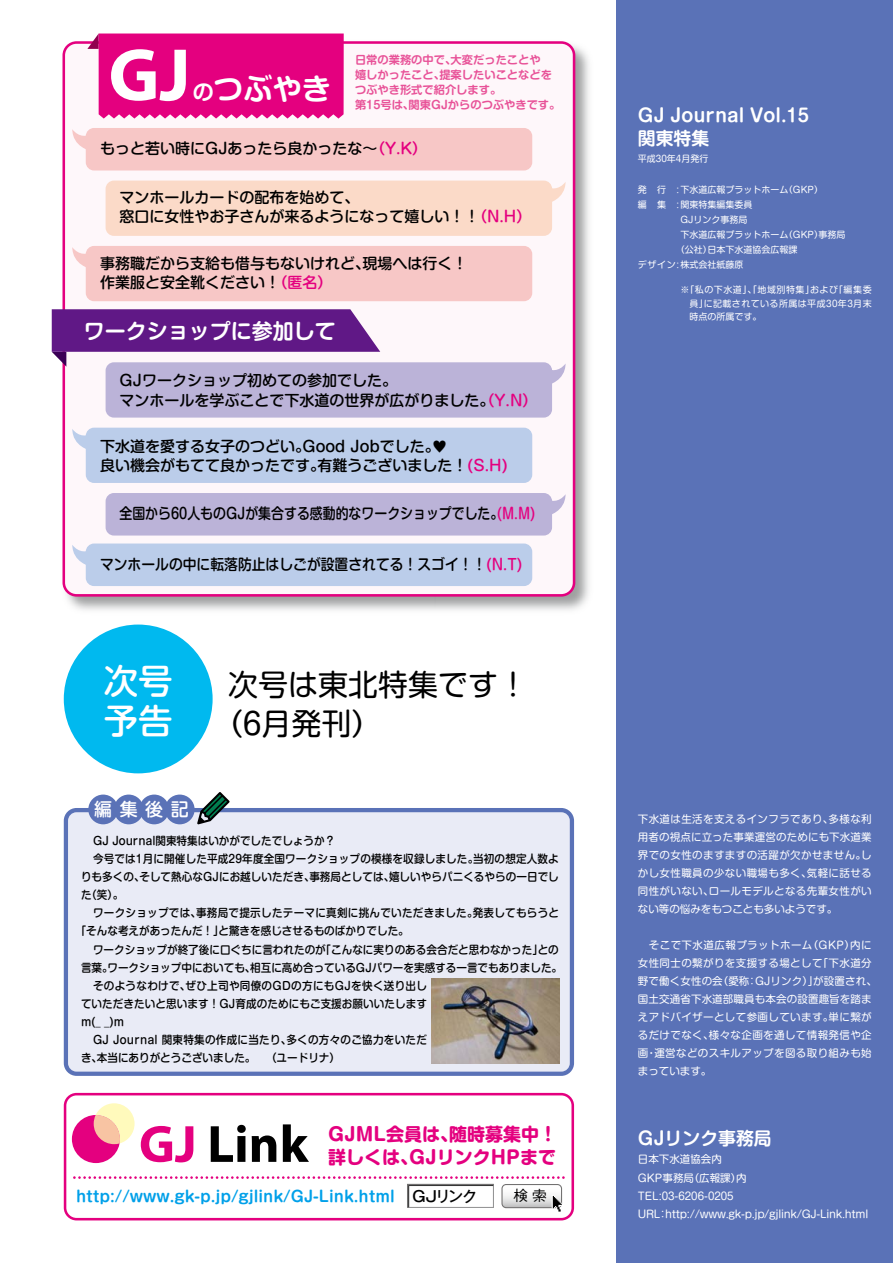
<style>
.page{position:relative;width:893px;height:1263px;background:#fff}
.page>*{position:absolute;margin:0;border:0;box-sizing:border-box;transform-origin:0 0}
.t1{font:700 75px "Myriad Pro";color:#fff}
.t2{font:700 52.8px "Myriad Pro";color:#000}
.t3{font:500 34.5px/40.5px "Shin M Go Pro";color:#fff}
.t4{font:30px/39px "Shin M Go Pro";color:#000}
.t5{font:700 29.4px "Shin M Go Pro De";color:#fff}
.t6{font:700 21px "Shin M Go Pro De";color:#fff}
.t7{font:700 18px/22.5px "Shin M Go Pro";color:#e4007f}
.t8{font:500 18px "Shin M Go Pro";color:#fff}
.t9{font:700 17.85px/22.5px "Shin M Go Pro De";color:#fff}
.t10{font:500 15px/19.5px "Shin M Go Pro";color:#000}
.t11{font:700 15px "Shin M Go Pro De";color:#00a0e9}
.t12{font:500 15px "Shin M Go Pro";color:#000;scale:.86 1}
.t13{font:500 15px "Shin M Go Pro";color:#000;scale:.92 1}
.t14{font:500 14.7px "Gothic BBB";color:#000}
.t15{font:500 11.25px "Shin M Go Pro";letter-spacing:.005em;color:#000;scale:.94 1}
.t16{font:500 11.25px "Shin M Go Pro";letter-spacing:.025em;color:#000;scale:.94 1}
.t17{font:700 11.25px/15px "Shin M Go Pro De";color:#e85298}
.t18{font:500 11.25px "Shin M Go Pro";letter-spacing:.03em;color:#000;scale:.94 1}
.t19{font:10.5px/18px "Shin M Go Pro";letter-spacing:.035em;color:#fff;text-align:justify}
.t20{font:10.5px/18.3px "Shin M Go Pro";color:#fff}
.t21{font:9px/13.5px "Shin M Go Pro";color:#fff}
.s1{font-size:21px}
.s2{color:#e4007f}
.s3{font-family:"Koz Go Pro";font-weight:400}
.s4{font-family:"Gothic MB101 Pro";font-weight:500;color:#000}
</style>
<div class="page">
<div style="left:617px;top:0;width:276px;height:1263px;background:#5a72b7"></div>
<svg style="left:64px;top:1093px;width:510px;height:127px"></svg>
<div style="left:72px;top:1115px;width:48px;height:48px;background:#e4007f;border-radius:50%"></div>
<svg style="left:94px;top:1103px;width:41px;height:41px"></svg>
<svg style="left:73px;top:1176px;width:492px;height:37px"></svg>
<div style="left:64px;top:624px;width:149px;height:149px;background:#00b9ef;border-radius:50%"></div>
<div style="left:64px;top:808px;width:510px;height:268px;background:#e9ebf6"></div>
<div style="left:88px;top:794px;width:30px;height:30px;background:#5a72b7;border-radius:50%"></div>
<div style="left:114px;top:794px;width:30px;height:30px;background:#5a72b7;border-radius:50%"></div>
<div style="left:139px;top:794px;width:30px;height:30px;background:#5a72b7;border-radius:50%"></div>
<div style="left:165px;top:794px;width:30px;height:30px;background:#5a72b7;border-radius:50%"></div>
<svg style="left:197px;top:792px;width:33px;height:32px"></svg>
<img style="left:431px;top:979px;width:128px;height:85px">
<img style="left:62px;top:46px;width:527px;height:564px">
<svg style="left:63px;top:41px;width:512px;height:556px"></svg>
<svg style="left:87px;top:34px;width:257px;height:85px;background:#e51187"></svg>
<div style="left:86px;top:128px;width:446px;height:42px;background:#f7c7c6;border-radius:8px"></div>
<svg style="left:72px;top:129px;width:18px;height:22px"></svg>
<div style="left:106px;top:181px;width:446px;height:55px;background:#fbdac8;border-radius:8px"></div>
<svg style="left:548px;top:182px;width:18px;height:21px"></svg>
<div style="left:86px;top:246px;width:446px;height:55px;background:#f7c7c6;border-radius:8px"></div>
<svg style="left:72px;top:247px;width:18px;height:22px"></svg>
<div style="left:106px;top:362px;width:446px;height:56px;background:#bbb3d8;border-radius:8px"></div>
<svg style="left:547px;top:363px;width:19px;height:22px"></svg>
<div style="left:86px;top:428px;width:446px;height:55px;background:#bbcdea;border-radius:8px"></div>
<svg style="left:72px;top:429px;width:18px;height:21px"></svg>
<div style="left:106px;top:493px;width:446px;height:42px;background:#bbb3d8;border-radius:8px"></div>
<svg style="left:548px;top:494px;width:18px;height:22px"></svg>
<div style="left:86px;top:543px;width:446px;height:43px;background:#bbcdea;border-radius:8px"></div>
<svg style="left:72px;top:545px;width:17px;height:21px"></svg>
<svg style="left:52px;top:309px;width:328px;height:58px"></svg>
<h1 class="t1" style="left:108px;top:26px;width:83px">GJ</h1>
<p class="t17" style="left:355px;top:51px;width:198px">日常の業務の中で、大変だったことや嬉しかったこと、提案したいことなどをつぶやき形式で紹介します。</p>
<h3 class="t5" style="left:193px;top:65px;width:140px"><span class="s1">の</span>つぶやき</h3>
<p class="t17" style="left:355px;top:96px;width:207px">第15号は、関東GJからのつぶやきです。</p>
<h3 class="t10" style="left:100px;top:137px;width:329px">もっと若い時にGJあったら良かったな～<span class="s2">（Y.K）</span></h3>
<h3 class="t10" style="left:119px;top:186px;width:413px">マンホールカードの配布を始めて、<br>窓口に女性やお子さんが来るようになって嬉しい！！<span class="s2">（N.H）</span></h3>
<h3 class="t10" style="left:100px;top:252px;width:369px">事務職だから支給も借与もないけれど、現場へは行く！作業服と安全靴ください！<span class="s2">（匿名）</span></h3>
<h3 class="t6" style="left:84px;top:314px;width:253px">ワークショップに参加して</h3>
<h3 class="t10" style="left:119px;top:369px;width:420px">GJワークショップ初めての参加でした。<br>マンホールを学ぶことで下水道の世界が広がりました。<span class="s2">（Y.N）</span></h3>
<h3 class="t10" style="left:100px;top:435px;width:409px">下水道を愛する女子のつどい。Good Jobでした。<span class="s3">♥<br></span>良い機会がもてて良かったです。有難うございました！<span class="s2">(S.H)</span></h3>
<h3 class="t12" style="left:119px;top:501px;width:485px">全国から60人ものGJが集合する感動的なワークショップでした。<span class="s2">(M.M)</span></h3>
<h3 class="t13" style="left:100px;top:552px;width:460px">マンホールの中に転落防止はしごが設置されてる！スゴイ！！<span class="s2">(N.T)</span></h3>
<h3 class="t3" style="left:104px;top:656px;width:70px">次号予告</h3>
<h3 class="t4" style="left:213px;top:662px;width:317px;text-indent:15px">次号は東北特集です！（6月発刊）</h3>
<h3 class="t8" style="left:94px;top:794px;width:96px">編集後記</h3>
<p class="t15" style="left:93px;top:832px;width:259px">GJ Journal関東特集はいかがでしたでしょうか？</p>
<p class="t15" style="left:93px;top:850px;width:497px">今号では1月に開催した平成29年度全国ワークショップの模様を収録しました。当初の想定人数よ</p>
<p class="t15" style="left:81px;top:868px;width:510px">りも多くの、そして熱心なGJにお越しいただき、事務局としては、嬉しいやらパニくるやらの一日でし</p>
<p class="t15" style="left:81px;top:886px;width:47px">た（笑）。</p>
<p class="t16" style="left:93px;top:904px;width:497px">ワークショップでは、事務局で提示したテーマに真剣に挑んでいただきました。発表してもらうと</p>
<p class="t15" style="left:76px;top:922px;width:356px">「そんな考えがあったんだ！」と驚きを感じさせるものばかりでした。</p>
<p class="t15" style="left:93px;top:940px;width:497px">ワークショップが終了後に口ぐちに言われたのが「こんなに実りのある会合だと思わなかった」との</p>
<p class="t15" style="left:81px;top:958px;width:513px">言葉。ワークショップ中においても、相互に高め合っているGJパワーを実感する一言でもありました。</p>
<p class="t18" style="left:93px;top:976px;width:357px">そのようなわけで、ぜひ上司や同僚のGDの方にもGJを快く送り出し</p>
<p class="t15" style="left:81px;top:994px;width:370px">ていただきたいと思います！GJ育成のためにもご支援お願いいたします</p>
<p class="t15" style="left:81px;top:1012px;width:47px">m(_ _)m</p>
<p class="t16" style="left:93px;top:1030px;width:357px">GJ Journal 関東特集の作成に当たり、多くの方々のご協力をいただ</p>
<p class="t15" style="left:81px;top:1048px;width:277px">き、本当にありがとうございました。　　（ユードリナ）</p>
<h2 class="t2" style="left:139px;top:1110px;width:171px"><span class="s2">GJ</span> Link</h2>
<h3 class="t7" style="left:328px;top:1121px;width:231px">GJML会員は、随時募集中！詳しくは、GJリンクHPまで</h3>
<h3 class="t11" style="left:76px;top:1184px;width:403px">http://www.gk-p.jp/gjlink/GJ-Link.html <span class="s4">GJリンク</span></h3>
<h3 class="t14" style="left:513px;top:1187px;width:35px">検 索</h3>
<h3 class="t9" style="left:638px;top:102px;width:173px">GJ Journal Vol.15関東特集</h3>
<p class="t21" style="left:638px;top:151px;width:72px">平成30年4月発行</p>
<p class="t21" style="left:638px;top:181px;width:187px;line-height:15px">発 行 :下水道広報プラットホーム（GKP）編 集 :関東特集編集委員</p>
<p class="t21" style="left:680px;top:212px;width:69px">GJリンク事務局</p>
<p class="t21" style="left:680px;top:227px;width:167px">下水道広報プラットホーム（GKP）事務局</p>
<p class="t21" style="left:676px;top:242px;width:123px">（公社）日本下水道協会広報課</p>
<p class="t21" style="left:689px;top:282px;width:184px;text-align:justify;text-indent:-9px">※「私の下水道」、「地域別特集」および「編集委員」に記載されている所属は平成30年3月末時点の所属です。</p>
<p class="t21" style="left:638px;top:257px;width:107px">デザイン:株式会社紙藤原</p>
<p class="t19" style="left:638px;top:809px;width:235px">下水道は生活を支えるインフラであり、多様な利用者の視点に立った事業運営のためにも下水道業界での女性のますますの活躍が欠かせません。しかし女性職員の少ない職場も多く、気軽に話せる同性がいない、ロールモデルとなる先輩女性がいない等の悩みをもつことも多いようです。</p>
<p class="t19" style="left:638px;top:935px;width:241px;text-align:left">　そこで下水道広報プラットホーム（GKP）内に女性同士の繋がりを支援する場として「下水道分野で働く女性の会（愛称：GJリンク）」が設置され、国土交通省下水道部職員も本会の設置趣旨を踏まえアドバイザーとして参画しています。単に繋がるだけでなく、様々な企画を通して情報発信や企画・運営などのスキルアップを図る取り組みも始まっています。</p>
<h3 class="t9" style="left:638px;top:1125px;width:135px">GJリンク事務局</h3>
<p class="t20" style="left:638px;top:1149px;width:232px">日本下水道協会内<br>GKP事務局（広報課）内<br>TEL:03-6206-0205<br>URL：http://www.gk-p.jp/gjlink/GJ-Link.html</p>
</div>
